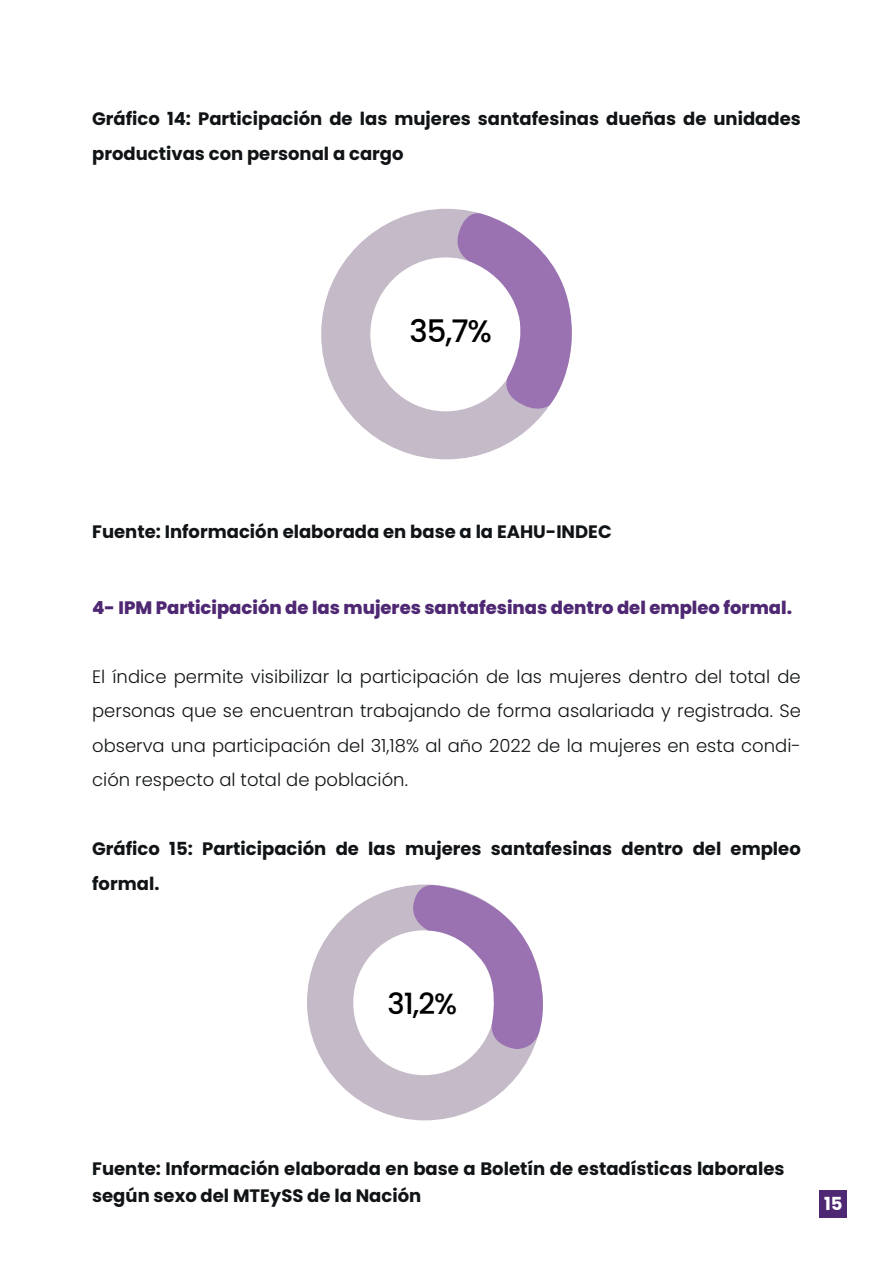
<style>
.page{position:relative;width:893px;height:1263px;background:#fff}
.page>*{position:absolute;margin:0;border:0;box-sizing:border-box;transform-origin:0 0}
.t1{font:500 31.05px "Poppins";color:#000001}
.t2{font:500 29.25px "Poppins";color:#000001}
.t3{font:700 18px/34.5px "Poppins";color:#111416}
.t4{font:300 18px/34.5px "Poppins";color:#111416;text-align:justify}
.t5{font:800 18px "Poppins";color:#4f2873}
.t6{font:700 18px "Poppins";color:#fff}
</style>
<div class="page">
<div style="left:321px;top:209px;width:251px;height:250px;background:#c5bac8;border-radius:50%"></div>
<div style="left:370px;top:257px;width:151px;height:154px;background:#fff;border-radius:50%"></div>
<svg style="left:453px;top:210px;width:119px;height:206px"></svg>
<div style="left:307px;top:884px;width:236px;height:236px;background:#c5bac8;border-radius:50%"></div>
<div style="left:353px;top:930px;width:142px;height:145px;background:#fff;border-radius:50%"></div>
<svg style="left:409px;top:884px;width:134px;height:165px"></svg>
<div style="left:819px;top:1190px;width:28px;height:28px;background:#4f2873"></div>
<p class="t3" style="left:92px;top:102px;width:710px">Gráfico 14: Participación de las mujeres santafesinas dueñas de unidades productivas con personal a cargo</p>
<h1 class="t1" style="left:409px;top:313px;width:84px">35,7%</h1>
<p class="t3" style="left:92px;top:515px;width:521px">Fuente: Información elaborada en base a la EAHU-INDEC</p>
<p class="t5" style="left:92px;top:597px;width:701px">4- IPM Participación de las mujeres santafesinas dentro del empleo formal.</p>
<p class="t4" style="left:92px;top:659px;width:710px">El índice permite visibilizar la participación de las mujeres dentro del total de personas que se encuentran trabajando de forma asalariada y registrada. Se observa una participación del 31,18% al año 2022 de la mujeres en esta condi&shy;ción respecto al total de población.</p>
<p class="t3" style="left:92px;top:832px;width:710px">Gráfico 15: Participación de las mujeres santafesinas dentro del empleo formal.</p>
<h2 class="t2" style="left:387px;top:987px;width:71px">31,2%</h2>
<p class="t3" style="left:92px;top:1155px;width:694px;line-height:27px">Fuente: Información elaborada en base a Boletín de estadísticas laborales según sexo del MTEySS de la Nación</p>
<p class="t6" style="left:824px;top:1193px;width:20px">15</p>
</div>
